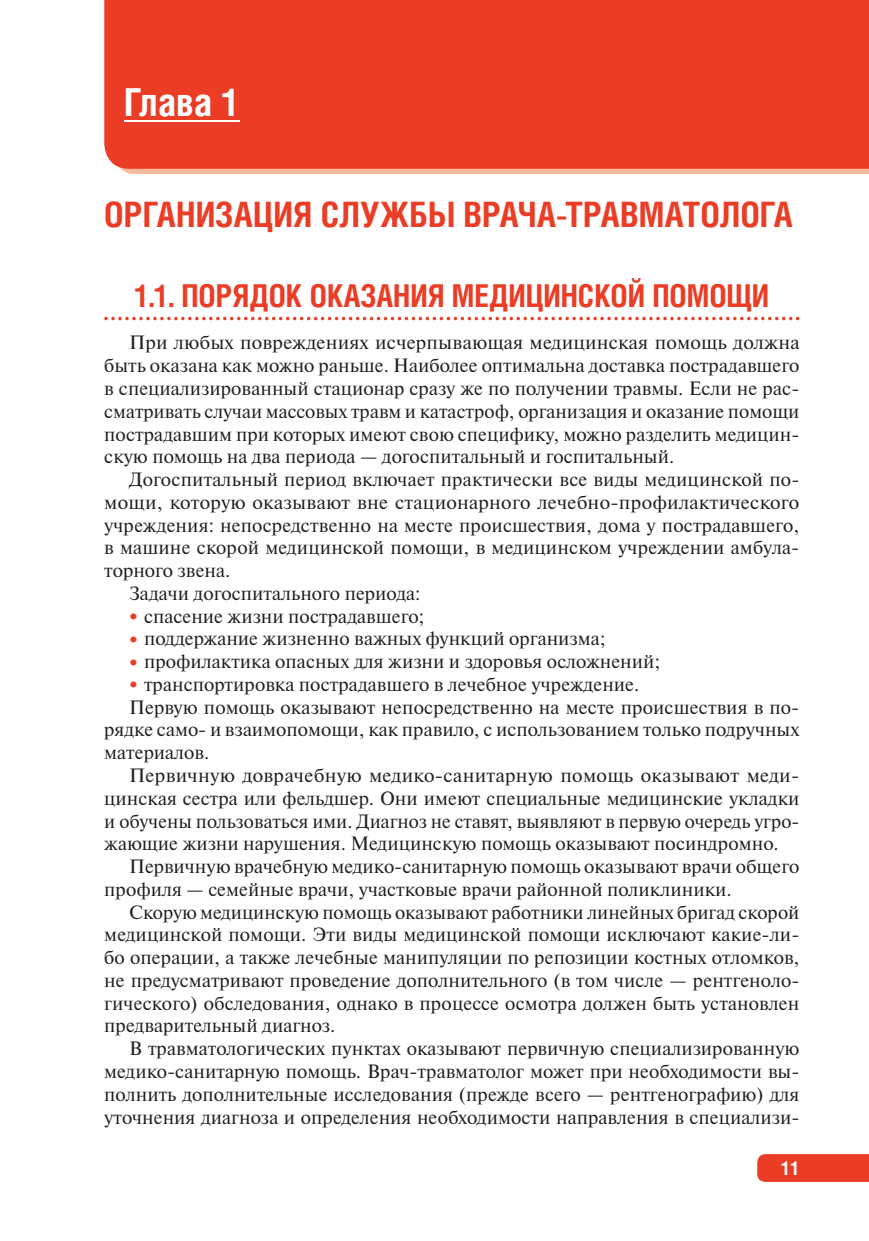
<style>
.page{position:relative;width:869px;height:1241px;background:#fff}
.page>*{position:absolute;margin:0;border:0;box-sizing:border-box;transform-origin:0 0}
.t1{font:700 38.5px "Helios Cond";color:#fff}
.t2{font:700 35px "Helios Cond";color:#eb3d26}
.t3{font:700 31.5px "Helios Cond";color:#eb3d26}
.t4{font:19.25px/22.8px "Newton";color:#231f20;text-align:justify}
.t5{font:700 19.25px "Helios Cond";color:#fff}
.s1{font-size:26.25px;color:#eb3d26}
</style>
<div class="page">
<div style="left:757px;top:1154px;width:111px;height:27px;background:#eb3d26"></div>
<div style="left:104px;top:0;width:764px;height:169px;background:#eb3d26"></div>
<hr style="left:124px;top:121px;width:116px;height:1px;background:#fff">
<svg style="left:104px;top:317px;width:695px;height:3px"></svg>
<h1 class="t1" style="left:124px;top:88px;width:117px">Глава 1</h1>
<h2 class="t2" style="left:104px;top:202px;width:689px">ОРГАНИЗАЦИЯ СЛУЖБЫ ВРАЧА-ТРАВМАТОЛОГА</h2>
<h3 class="t3" style="left:134px;top:284px;width:636px">1.1. ПОРЯДОК ОКАЗАНИЯ МЕДИЦИНСКОЙ ПОМОЩИ</h3>
<p class="t4" style="left:104px;top:333px;width:696px;text-indent:25px">При любых повреждениях исчерпывающая медицинская помощь должна быть оказана как можно раньше. Наиболее оптимальна доставка пострадавшего в специализированный стационар сразу же по получении травмы. Если не рас&shy;сматривать случаи массовых травм и катастроф, организация и оказание помощи пострадавшим при которых имеют свою специфику, можно разделить медицин&shy;скую помощь на два периода — догоспитальный и госпитальный.</p>
<p class="t4" style="left:129px;top:469px;width:671px">Догоспитальный период включает практически все виды медицинской по-</p>
<p class="t4" style="left:104px;top:492px;width:696px">мощи, которую оказывают вне стационарного лечебно-профилактического</p>
<p class="t4" style="left:104px;top:515px;width:696px">учреждения: непосредственно на месте происшествия, дома у пострадавшего,</p>
<p class="t4" style="left:104px;top:537px;width:696px">в машине скорой медицинской помощи, в медицинском учреждении амбула-</p>
<p class="t4" style="left:104px;top:560px;width:128px">торного звена.</p>
<p class="t4" style="left:129px;top:583px;width:293px">Задачи догоспитального периода:</p>
<p class="t4" style="left:124px;top:606px;width:302px"><span class="s1">•</span>спасение жизни пострадавшего;</p>
<p class="t4" style="left:124px;top:628px;width:483px"><span class="s1">•</span>поддержание жизненно важных функций организма;</p>
<p class="t4" style="left:124px;top:651px;width:537px"><span class="s1">•</span>профилактика опасных для жизни и здоровья осложнений;</p>
<p class="t4" style="left:124px;top:674px;width:516px"><span class="s1">•</span>транспортировка пострадавшего в лечебное учреждение.</p>
<p class="t4" style="left:129px;top:697px;width:671px">Первую помощь оказывают непосредственно на месте происшествия в по-</p>
<p class="t4" style="left:104px;top:719px;width:696px">рядке само- и взаимопомощи, как правило, с использованием только подручных</p>
<p class="t4" style="left:104px;top:742px;width:106px">материалов.</p>
<p class="t4" style="left:129px;top:765px;width:671px">Первичную доврачебную медико-санитарную помощь оказывают меди-</p>
<p class="t4" style="left:104px;top:788px;width:696px">цинская сестра или фельдшер. Они имеют специальные медицинские укладки</p>
<p class="t4" style="left:104px;top:810px;width:696px">и обучены пользоваться ими. Диагноз не ставят, выявляют в первую очередь угро-</p>
<p class="t4" style="left:104px;top:833px;width:675px">жающие жизни нарушения. Медицинскую помощь оказывают посиндромно.</p>
<p class="t4" style="left:129px;top:856px;width:671px">Первичную врачебную медико-санитарную помощь оказывают врачи общего</p>
<p class="t4" style="left:104px;top:879px;width:628px">профиля — семейные врачи, участковые врачи районной поликлиники.</p>
<p class="t4" style="left:129px;top:901px;width:671px">Скорую медицинскую помощь оказывают работники линейных бригад скорой</p>
<p class="t4" style="left:104px;top:924px;width:696px">медицинской помощи. Эти виды медицинской помощи исключают какие-ли-</p>
<p class="t4" style="left:104px;top:947px;width:696px">бо операции, а также лечебные манипуляции по репозиции костных отломков,</p>
<p class="t4" style="left:104px;top:970px;width:696px">не предусматривают проведение дополнительного (в том числе — рентгеноло-</p>
<p class="t4" style="left:104px;top:992px;width:696px">гического) обследования, однако в процессе осмотра должен быть установлен</p>
<p class="t4" style="left:104px;top:1015px;width:232px">предварительный диагноз.</p>
<p class="t4" style="left:129px;top:1038px;width:671px">В травматологических пунктах оказывают первичную специализированную</p>
<p class="t4" style="left:104px;top:1061px;width:696px">медико-санитарную помощь. Врач-травматолог может при необходимости вы-</p>
<p class="t4" style="left:104px;top:1083px;width:696px">полнить дополнительные исследования (прежде всего — рентгенографию) для</p>
<p class="t4" style="left:104px;top:1106px;width:696px">уточнения диагноза и определения необходимости направления в специализи-</p>
<p class="t5" style="left:780px;top:1160px;width:20px">11</p>
</div>
